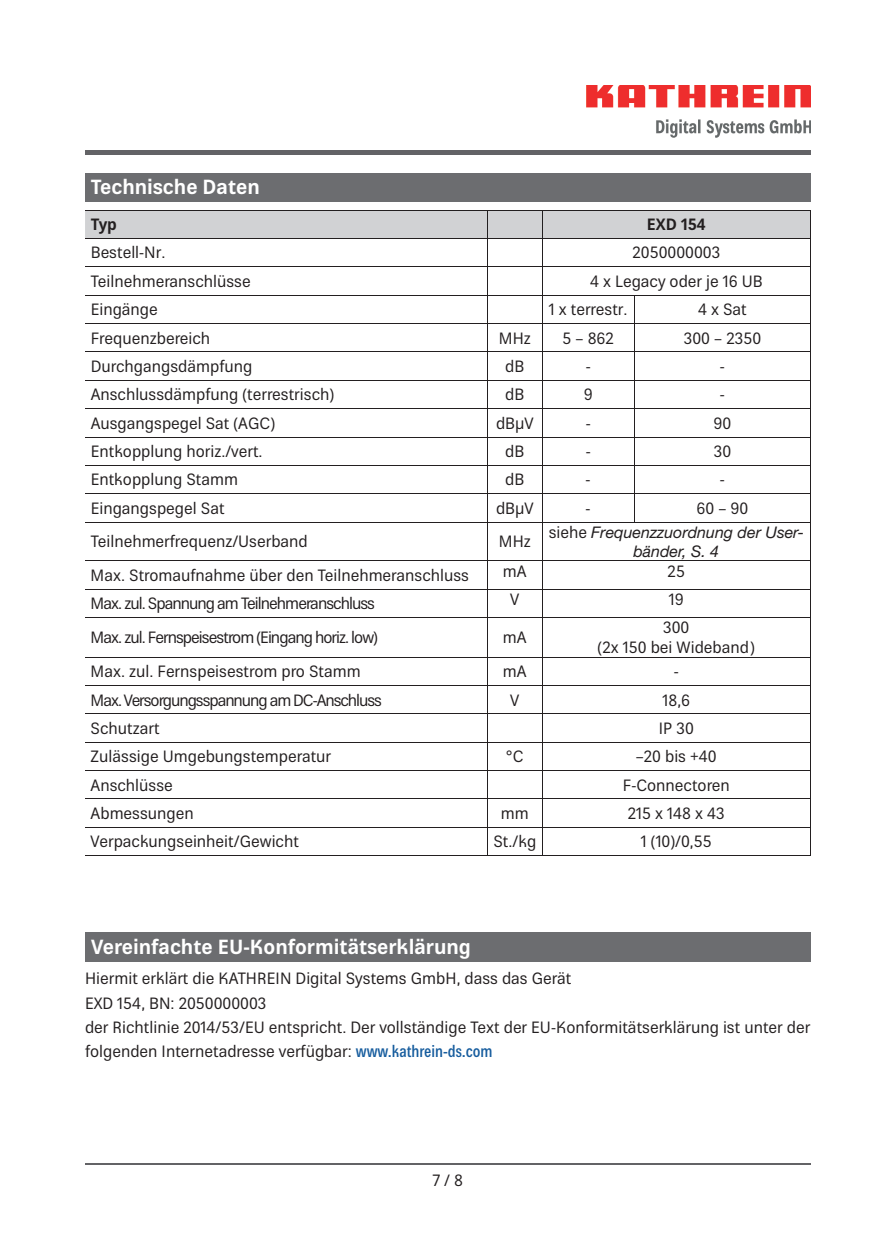
<style>
.page{position:relative;width:896px;height:1248px;background:#fff}
.page>*{position:absolute;margin:0;border:0;box-sizing:border-box;transform-origin:0 0}
.t1{font:700 20px "Kathrein 75";color:#fff}
.t2{font:16px/24px "Kathrein 55";color:#231f20;text-align:center}
.t3{font:16px "Kathrein 55";letter-spacing:-.06em;color:#231f20}
.t4{font:italic 16px/19.2px "Helvetica Neue LT Std";color:#231f20;text-align:center}
.t5{font:16px "Kathrein 55";letter-spacing:-.065em;color:#231f20}
.t6{font:700 16px "Kathrein 75";color:#231f20}
.s1{font-family:"Kathrein 55";font-style:normal}
.s2{font-family:"Kathrein 67";font-weight:500;font-stretch:condensed;color:#175d9e}
</style>
<div class="page">
<hr style="left:85px;top:1162px;width:726px;height:2px;background:#636366">
<hr style="left:85px;top:151px;width:725px;height:4px;background:#636366">
<img style="left:587px;top:85px;width:224px;height:52px">
<hr style="left:85px;top:522px;width:403px;height:1px;background:#231f20">
<hr style="left:85px;top:560px;width:403px;height:1px;background:#231f20">
<hr style="left:85px;top:588px;width:403px;height:1px;background:#231f20">
<hr style="left:85px;top:617px;width:403px;height:1px;background:#231f20">
<hr style="left:85px;top:657px;width:403px;height:1px;background:#231f20">
<hr style="left:85px;top:685px;width:403px;height:1px;background:#231f20">
<hr style="left:85px;top:713px;width:403px;height:1px;background:#231f20">
<hr style="left:85px;top:742px;width:403px;height:1px;background:#231f20">
<hr style="left:85px;top:770px;width:403px;height:1px;background:#231f20">
<hr style="left:85px;top:798px;width:403px;height:1px;background:#231f20">
<hr style="left:85px;top:827px;width:403px;height:1px;background:#231f20">
<hr style="left:85px;top:855px;width:403px;height:1px;background:#231f20">
<hr style="left:488px;top:522px;width:54px;height:1px;background:#231f20">
<hr style="left:487px;top:522px;width:1px;height:38px;background:#231f20">
<hr style="left:488px;top:560px;width:54px;height:1px;background:#231f20">
<hr style="left:488px;top:588px;width:54px;height:1px;background:#231f20">
<svg style="left:487px;top:561px;width:1px;height:56px"></svg>
<hr style="left:488px;top:617px;width:54px;height:1px;background:#231f20">
<hr style="left:487px;top:617px;width:1px;height:40px;background:#231f20">
<hr style="left:488px;top:657px;width:54px;height:1px;background:#231f20">
<hr style="left:488px;top:685px;width:54px;height:1px;background:#231f20">
<hr style="left:488px;top:713px;width:54px;height:1px;background:#231f20">
<hr style="left:488px;top:742px;width:54px;height:1px;background:#231f20">
<hr style="left:488px;top:770px;width:54px;height:1px;background:#231f20">
<hr style="left:488px;top:798px;width:54px;height:1px;background:#231f20">
<hr style="left:488px;top:827px;width:54px;height:1px;background:#231f20">
<svg style="left:487px;top:658px;width:1px;height:197px"></svg>
<hr style="left:488px;top:855px;width:54px;height:1px;background:#231f20">
<svg style="left:85px;top:210px;width:726px;height:312px"></svg>
<hr style="left:542px;top:522px;width:92px;height:1px;background:#231f20">
<hr style="left:542px;top:522px;width:1px;height:38px;background:#231f20">
<hr style="left:634px;top:522px;width:177px;height:1px;background:#231f20">
<hr style="left:810px;top:522px;width:1px;height:38px;background:#231f20">
<hr style="left:542px;top:560px;width:92px;height:1px;background:#231f20">
<hr style="left:634px;top:560px;width:177px;height:1px;background:#231f20">
<hr style="left:542px;top:588px;width:92px;height:1px;background:#231f20">
<svg style="left:542px;top:561px;width:1px;height:56px"></svg>
<hr style="left:634px;top:588px;width:177px;height:1px;background:#231f20">
<svg style="left:810px;top:561px;width:1px;height:56px"></svg>
<hr style="left:542px;top:617px;width:92px;height:1px;background:#231f20">
<hr style="left:542px;top:617px;width:1px;height:40px;background:#231f20">
<hr style="left:634px;top:617px;width:177px;height:1px;background:#231f20">
<hr style="left:810px;top:617px;width:1px;height:40px;background:#231f20">
<hr style="left:542px;top:657px;width:92px;height:1px;background:#231f20">
<hr style="left:634px;top:657px;width:177px;height:1px;background:#231f20">
<hr style="left:542px;top:685px;width:92px;height:1px;background:#231f20">
<hr style="left:634px;top:685px;width:177px;height:1px;background:#231f20">
<hr style="left:542px;top:713px;width:92px;height:1px;background:#231f20">
<hr style="left:634px;top:713px;width:177px;height:1px;background:#231f20">
<hr style="left:542px;top:742px;width:92px;height:1px;background:#231f20">
<hr style="left:634px;top:742px;width:177px;height:1px;background:#231f20">
<hr style="left:542px;top:770px;width:92px;height:1px;background:#231f20">
<hr style="left:634px;top:770px;width:177px;height:1px;background:#231f20">
<hr style="left:542px;top:798px;width:92px;height:1px;background:#231f20">
<hr style="left:634px;top:798px;width:177px;height:1px;background:#231f20">
<hr style="left:542px;top:827px;width:92px;height:1px;background:#231f20">
<svg style="left:542px;top:658px;width:1px;height:197px"></svg>
<hr style="left:634px;top:827px;width:177px;height:1px;background:#231f20">
<svg style="left:810px;top:658px;width:1px;height:197px"></svg>
<hr style="left:542px;top:855px;width:92px;height:1px;background:#231f20">
<hr style="left:634px;top:855px;width:177px;height:1px;background:#231f20">
<div style="left:85px;top:173px;width:725px;height:28px;background:#6c6d70"></div>
<div style="left:85px;top:931px;width:726px;height:30px;background:#6c6d70"></div>
<p class="t1" style="left:91px;top:173px;width:171px">Technische Daten</p>
<p class="t6" style="left:91px;top:213px;width:28px">Typ</p>
<p class="t6" style="left:647px;top:213px;width:60px">EXD 154</p>
<p class="t2" style="left:91px;top:241px;width:76px">Bestell-Nr.</p>
<p class="t2" style="left:632px;top:241px;width:89px">2050000003</p>
<p class="t2" style="left:91px;top:269px;width:161px">Teilnehmeranschlüsse</p>
<p class="t2" style="left:590px;top:269px;width:174px">4 x Legacy oder je 16 UB</p>
<p class="t2" style="left:91px;top:297px;width:69px">Eingänge</p>
<p class="t2" style="left:549px;top:297px;width:80px">1 x terrestr.</p>
<p class="t2" style="left:698px;top:297px;width:50px">4 x Sat</p>
<p class="t2" style="left:91px;top:326px;width:121px">Frequenzbereich</p>
<p class="t2" style="left:499px;top:326px;width:34px">MHz</p>
<p class="t2" style="left:562px;top:326px;width:53px">5 – 862</p>
<p class="t2" style="left:684px;top:326px;width:79px">300 – 2350</p>
<p class="t2" style="left:91px;top:354px;width:163px">Durchgangsdämpfung</p>
<p class="t2" style="left:505px;top:354px;width:21px">dB</p>
<p class="t2" style="left:586px;top:354px;width:7px">-</p>
<p class="t2" style="left:720px;top:354px;width:7px">-</p>
<p class="t2" style="left:91px;top:382px;width:245px">Anschlussdämpfung (terrestrisch)</p>
<p class="t2" style="left:505px;top:382px;width:21px">dB</p>
<p class="t2" style="left:584px;top:382px;width:11px">9</p>
<p class="t2" style="left:720px;top:382px;width:7px">-</p>
<p class="t2" style="left:91px;top:411px;width:186px">Ausgangspegel Sat (AGC)</p>
<p class="t2" style="left:496px;top:411px;width:39px">dBµV</p>
<p class="t2" style="left:586px;top:411px;width:7px">-</p>
<p class="t2" style="left:713px;top:411px;width:19px">90</p>
<p class="t2" style="left:91px;top:439px;width:173px">Entkopplung horiz./vert.</p>
<p class="t2" style="left:505px;top:439px;width:21px">dB</p>
<p class="t2" style="left:586px;top:439px;width:7px">-</p>
<p class="t2" style="left:714px;top:439px;width:19px">30</p>
<p class="t2" style="left:91px;top:467px;width:149px">Entkopplung Stamm</p>
<p class="t2" style="left:505px;top:467px;width:21px">dB</p>
<p class="t2" style="left:585px;top:467px;width:7px">-</p>
<p class="t2" style="left:720px;top:467px;width:7px">-</p>
<p class="t2" style="left:91px;top:496px;width:135px">Eingangspegel Sat</p>
<p class="t2" style="left:496px;top:496px;width:39px">dBµV</p>
<p class="t2" style="left:585px;top:496px;width:7px">-</p>
<p class="t2" style="left:696px;top:496px;width:53px">60 – 90</p>
<p class="t2" style="left:91px;top:529px;width:219px">Teilnehmerfrequenz/Userband</p>
<p class="t2" style="left:499px;top:529px;width:34px">MHz</p>
<p class="t4" style="left:549px;top:522px;width:257px"><span class="s1">siehe</span> Frequenzzuordnung der User&shy;bänder, S. 4</p>
<p class="t2" style="left:91px;top:563px;width:380px">Max. Stromaufnahme über den Teilnehmeranschluss</p>
<p class="t2" style="left:503px;top:559px;width:25px">mA</p>
<p class="t2" style="left:667px;top:559px;width:19px">25</p>
<p class="t3" style="left:91px;top:592px;width:286px">Max. zul. Spannung am Teilnehmeranschluss</p>
<p class="t2" style="left:510px;top:587px;width:11px">V</p>
<p class="t2" style="left:669px;top:587px;width:16px">19</p>
<p class="t3" style="left:91px;top:626px;width:289px">Max. zul. Fernspeisestrom (Eingang horiz. low)</p>
<p class="t2" style="left:503px;top:625px;width:25px">mA</p>
<p class="t2" style="left:597px;top:618px;width:159px;line-height:19.2px">300<br>(2x 150 bei Wideband)</p>
<p class="t2" style="left:91px;top:659px;width:272px">Max. zul. Fernspeisestrom pro Stamm</p>
<p class="t2" style="left:503px;top:659px;width:25px">mA</p>
<p class="t2" style="left:674px;top:659px;width:7px">-</p>
<p class="t5" style="left:91px;top:688px;width:293px">Max. Versorgungsspannung am DC-Anschluss</p>
<p class="t2" style="left:510px;top:688px;width:11px">V</p>
<p class="t2" style="left:662px;top:688px;width:29px">18,6</p>
<p class="t2" style="left:91px;top:716px;width:71px">Schutzart</p>
<p class="t2" style="left:659px;top:716px;width:37px">IP 30</p>
<p class="t2" style="left:91px;top:744px;width:242px">Zulässige Umgebungstemperatur</p>
<p class="t2" style="left:506px;top:744px;width:19px">°C</p>
<p class="t2" style="left:636px;top:744px;width:82px">–20 bis +40</p>
<p class="t2" style="left:91px;top:773px;width:84px">Anschlüsse</p>
<p class="t2" style="left:623px;top:773px;width:109px">F-Connectoren</p>
<p class="t2" style="left:91px;top:801px;width:105px">Abmessungen</p>
<p class="t2" style="left:501px;top:801px;width:29px">mm</p>
<p class="t2" style="left:628px;top:801px;width:98px">215 x 148 x 43</p>
<p class="t2" style="left:91px;top:829px;width:210px">Verpackungseinheit/Gewicht</p>
<p class="t2" style="left:493px;top:829px;width:44px">St./kg</p>
<p class="t2" style="left:641px;top:829px;width:72px">1 (10)/0,55</p>
<p class="t1" style="left:91px;top:932px;width:381px">Vereinfachte EU-Konformitätserklärung</p>
<p class="t2" style="left:85px;top:966px;width:727px;text-align:left">Hiermit erklärt die KATHREIN Digital Systems GmbH, dass das Gerät<br>EXD 154, BN: 2050000003<br>der Richtlinie 2014/53/EU entspricht. Der vollständige Text der EU-Konformitätserklärung ist unter der folgenden Internetadresse verfügbar: <span class="s2">www.kathrein-ds.com</span></p>
<p class="t2" style="left:433px;top:1167px;width:32px">7 / 8</p>
</div>
